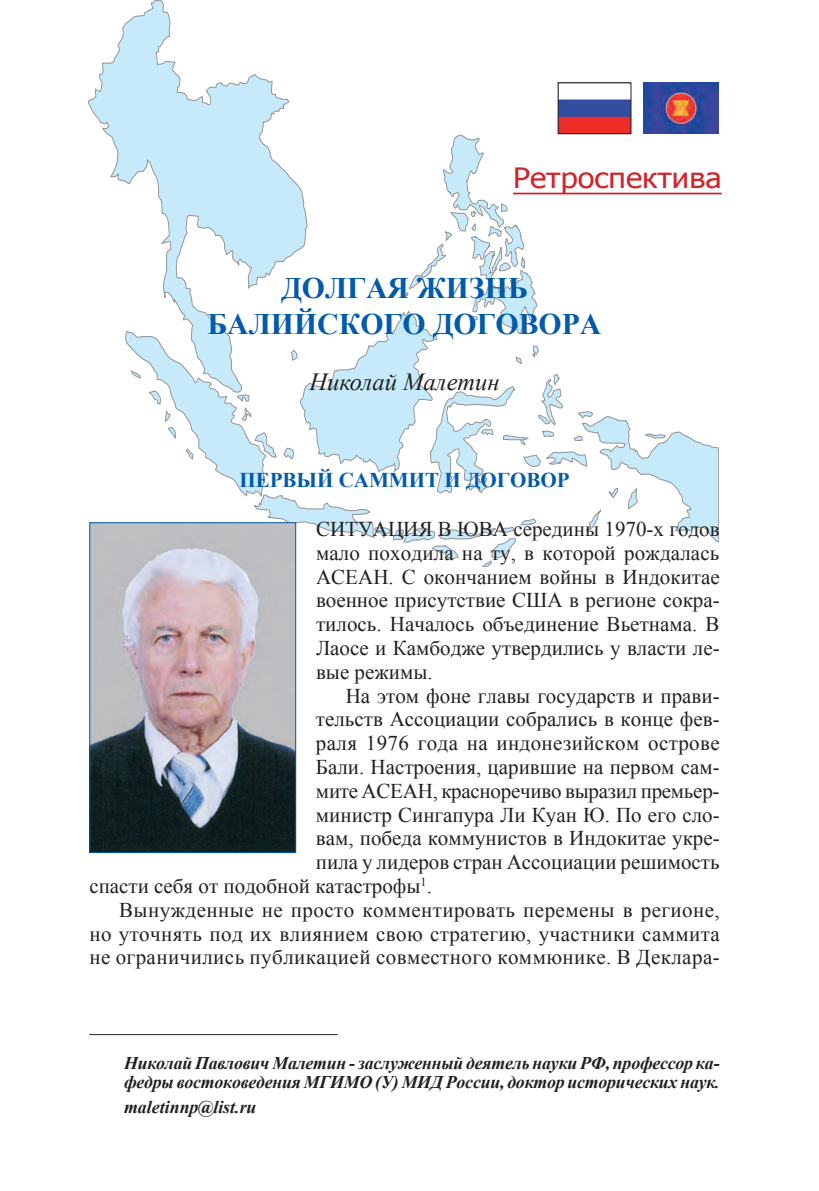
<style>
.page{position:relative;width:819px;height:1191px;background:#fff}
.page>*{position:absolute;margin:0;border:0;box-sizing:border-box;transform-origin:0 0}
.Заголовок{font:700 29.75px/35.7px "Times New Roman";color:#015aaa;text-align:center}
.Рубрика{font:28px "Tahoma";color:#d1232a;scale:1.1 1}
.Автор{font:italic 24.5px "Times New Roman";color:#231f20}
.Основной_текст{font:21px/23.8px "Times New Roman";color:#231f20;text-align:justify}
.Основной_текст-2{font:21px "Times New Roman";letter-spacing:.02em;color:#231f20}
.Подзаголовок{font:700 21px "Times New Roman";color:#015aaa}
.Авторская_сноска{font:italic 700 17.85px/19.2px "Times New Roman";letter-spacing:-.015em;color:#231f20}
</style>
<div class="page">
<svg style="left:88px;top:0;width:202px;height:182px"></svg>
<svg style="left:125px;top:134px;width:594px;height:433px"></svg>
<img style="left:643px;top:83px;width:75px;height:51px">
<img style="left:560px;top:99px;width:69px;height:33px">
<div style="left:558px;top:83px;width:73px;height:51px;border:1px solid #231f20"></div>
<hr style="left:89px;top:1034px;width:248px;height:1px;background:#231f20">
<img style="left:91px;top:524px;width:203px;height:327px">
<div style="left:89px;top:522px;width:207px;height:331px;border:1px solid #015aaa"></div>
<hr style="left:513px;top:193px;width:208px;height:1px;background:#d1232a">
<p class="Рубрика" style="left:513px;top:159px;width:191px">Ретроспектива</p>
<p class="Заголовок" style="left:207px;top:269px;width:395px">ДОЛГАЯ ЖИЗНЬ<br>БАЛИЙСКОГО ДОГОВОРА</p>
<p class="Автор" style="left:309px;top:365px;width:191px">Николай Малетин</p>
<p class="Подзаголовок" style="left:239px;top:466px;width:332px">ПЕРВЫЙ САММИТ И ДОГОВОР</p>
<p class="Основной_текст" style="left:316px;top:516px;width:405px">СИТУАЦИЯ В ЮВА середины 1970-х годов мало походила на ту, в которой рождалась АСЕАН. С окончанием войны в Индокитае военное присутствие США в регионе сокра&shy;тилось. Началось объединение Вьетнама. В Лаосе и Камбодже утвердились у власти ле&shy;вые режимы.</p>
<p class="Основной_текст" style="left:346px;top:683px;width:375px">На этом фоне главы государств и прави-</p>
<p class="Основной_текст" style="left:316px;top:707px;width:405px">тельств Ассоциации собрались в конце фев-</p>
<p class="Основной_текст-2" style="left:316px;top:729px;width:405px">раля 1976 года на индонезийском острове</p>
<p class="Основной_текст" style="left:316px;top:754px;width:405px">Бали. Настроения, царившие на первом сам-</p>
<p class="Основной_текст" style="left:316px;top:778px;width:405px">мите АСЕАН, красноречиво выразил премьер-</p>
<p class="Основной_текст" style="left:316px;top:802px;width:405px">министр Сингапура Ли Куан Ю. По его сло-</p>
<p class="Основной_текст" style="left:316px;top:826px;width:405px">вам, победа коммунистов в Индокитае укре-</p>
<p class="Основной_текст" style="left:316px;top:850px;width:405px">пила у лидеров стран Ассоциации решимость</p>
<p class="Основной_текст" style="left:89px;top:873px;width:344px">спасти себя от подобной катастрофы<sup>1</sup>.</p>
<p class="Основной_текст" style="left:89px;top:897px;width:632px;text-indent:30px">Вынужденные не просто комментировать перемены в регионе, но уточнять под их влиянием свою стратегию, участники саммита не ограничились публикацией совместного коммюнике. В Деклара-</p>
<p class="Авторская_сноска" style="left:124px;top:1053px;width:597px">Николай Павлович Малетин - заслуженный деятель науки РФ, профессор ка&shy;федры востоковедения МГИМО (У) МИД России, доктор исторических наук.</p>
<p class="Авторская_сноска" style="left:124px;top:1096px;width:134px">maletinnp@list.ru</p>
</div>
